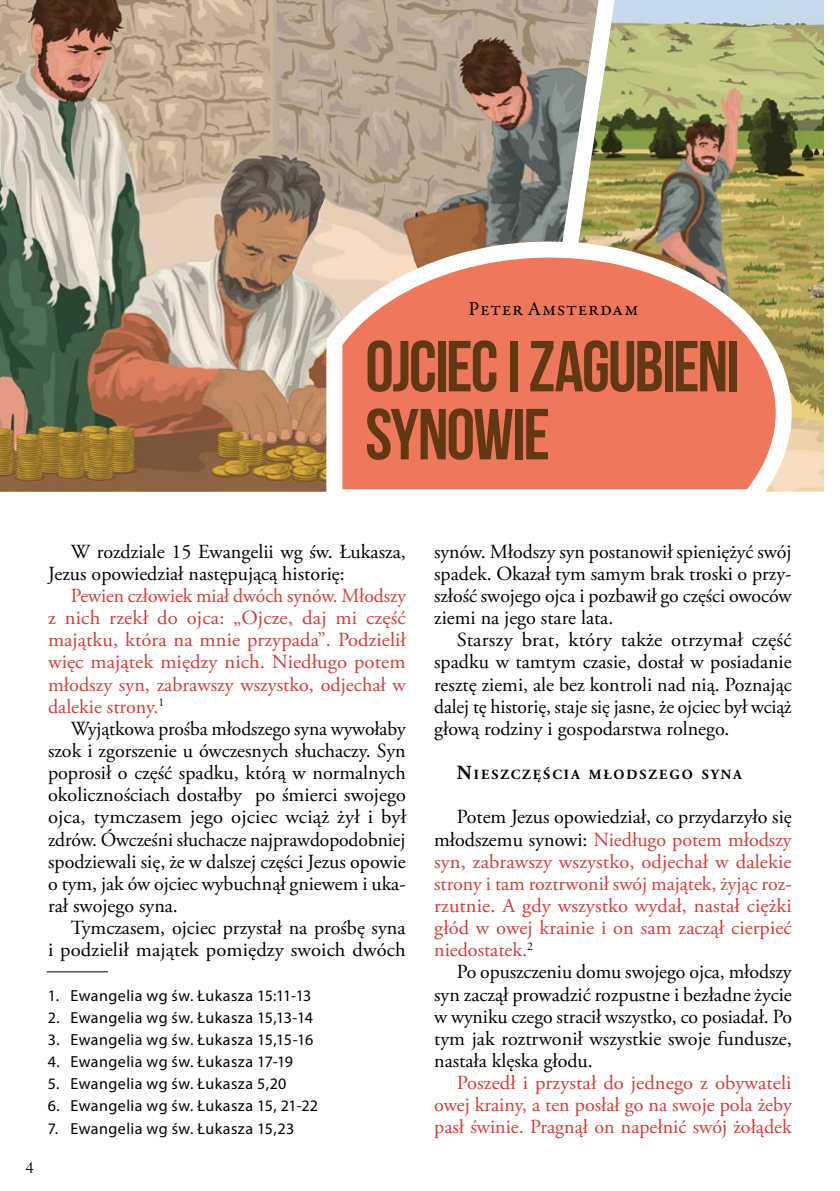
<style>
.page{position:relative;width:840px;height:1191px;background:#fff}
.page>*{position:absolute;margin:0;border:0;box-sizing:border-box;transform-origin:0 0}
.t1{font:700 72px/68px "Bebas Neue";letter-spacing:-.03em;color:#613813}
.t2{font:20px/22.2px "Adobe Garamond Pro";color:#000;text-align:justify}
.t3{font:20px/22.2px "Adobe Garamond Pro";color:#cf3e39;text-align:justify}
.t4{font:20px "Garamond Premr Pro";letter-spacing:.03em;color:#000}
.t5{font:16px "Myriad Pro";letter-spacing:.025em;color:#000}
.t6{font:16px "Adobe Caslon Pro";color:#000}
.t7{font:700 14px "Adobe Garamond Pro";letter-spacing:.145em;color:#000}
.s1{font-size:20px}
.s2{color:#000}
</style>
<div class="page">
<img style="left:0;top:0;width:513px;height:492px">
<img style="left:513px;top:0;width:311px;height:492px">
<svg style="left:312px;top:226px;width:488px;height:266px;background:#e48f73"></svg>
<hr style="left:47px;top:971px;width:61px;height:1px;background:#000">
<p class="t4" style="left:468px;top:296px;width:172px">Peter Amsterdam</p>
<h1 class="t1" style="left:365px;top:331px;width:375px">OJCIEC I ZAGUBIENI<br>SYNOWIE</h1>
<p class="t6" style="left:26px;top:1158px;width:9px">4</p>
<p class="t2" style="left:48px;top:541px;width:359px;text-indent:23px">W rozdziale 15 Ewangelii wg św. Łukasza,<br>Jezus opowiedział następującą historię:</p>
<p class="t3" style="left:48px;top:585px;width:359px;text-indent:23px">Pewien człowiek miał dwóch synów. Młodszy z nich rzekł do ojca: „Ojcze, daj mi część majątku, która na mnie przypada”. Podzielił więc majątek między nich. Niedługo potem młodszy syn, zabrawszy wszystko, odjechał w dalekie strony.<sup>1</sup></p>
<p class="t2" style="left:48px;top:718px;width:359px;text-indent:23px">Wyjątkowa prośba młodszego syna wywołaby szok i zgorszenie u ówczesnych słuchaczy. Syn poprosił o część spadku, którą w normalnych okolicznościach dostałby po śmierci swojego ojca, tymczasem jego ojciec wciąż żył i był zdrów. Ówcześni słuchacze najprawdopodobniej spodziewali się, że w dalszej części Jezus opowie o tym, jak ów ojciec wybuchnął gniewem i uka&shy;rał swojego syna.</p>
<p class="t2" style="left:48px;top:917px;width:359px;text-align:right">Tymczasem, ojciec przystał na prośbę syna<br>i podzielił majątek pomiędzy swoich dwóch</p>
<p class="t5" style="left:48px;top:985px;width:265px">1. Ewangelia wg św. Łukasza 15:11-13</p>
<p class="t5" style="left:48px;top:1007px;width:266px">2. Ewangelia wg św. Łukasza 15,13-14</p>
<p class="t5" style="left:48px;top:1029px;width:267px">3. Ewangelia wg św. Łukasza 15,15-16</p>
<p class="t5" style="left:48px;top:1051px;width:247px">4. Ewangelia wg św. Łukasza 17-19</p>
<p class="t5" style="left:48px;top:1074px;width:240px">5. Ewangelia wg św. Łukasza 5,20</p>
<p class="t5" style="left:48px;top:1096px;width:272px">6. Ewangelia wg św. Łukasza 15, 21-22</p>
<p class="t5" style="left:48px;top:1118px;width:248px">7. Ewangelia wg św. Łukasza 15,23</p>
<p class="t2" style="left:434px;top:541px;width:359px">synów. Młodszy syn postanowił spieniężyć swój spadek. Okazał tym samym brak troski o przy&shy;szłość swojego ojca i pozbawił go części owoców ziemi na jego stare lata.</p>
<p class="t2" style="left:434px;top:629px;width:359px;text-indent:23px">Starszy brat, który także otrzymał część spadku w tamtym czasie, dostał w posiadanie resztę ziemi, ale bez kontroli nad nią. Poznając dalej tę historię, staje się jasne, że ojciec był wciąż głową rodziny i gospodarstwa rolnego.</p>
<p class="t7" style="left:456px;top:766px;width:286px"><span class="s1">N</span>IESZCZĘŚCIA MŁODSZEGO SYNA</p>
<p class="t3" style="left:434px;top:806px;width:359px;text-indent:23px"><span class="s2">Potem Jezus opowiedział, co przydarzyło się młodszemu synowi:</span> Niedługo potem młodszy syn, zabrawszy wszystko, odjechał w dalekie strony i tam roztrwonił swój majątek, żyjąc roz&shy;rzutnie. A gdy wszystko wydał, nastał ciężki głód w owej krainie i on sam zaczął cierpieć niedostatek.<sup>2</sup></p>
<p class="t2" style="left:434px;top:961px;width:359px;text-indent:23px">Po opuszczeniu domu swojego ojca, młodszy syn zaczął prowadzić rozpustne i bezładne życie w wyniku czego stracił wszystko, co posiadał. Po tym jak roztrwonił wszystkie swoje fundusze, nastała klęska głodu.</p>
<p class="t3" style="left:434px;top:1072px;width:359px;text-indent:23px">Poszedł i przystał do jednego z obywateli owej krainy, a ten posłał go na swoje pola żeby pasł świnie. Pragnął on napełnić swój żołądek</p>
</div>
